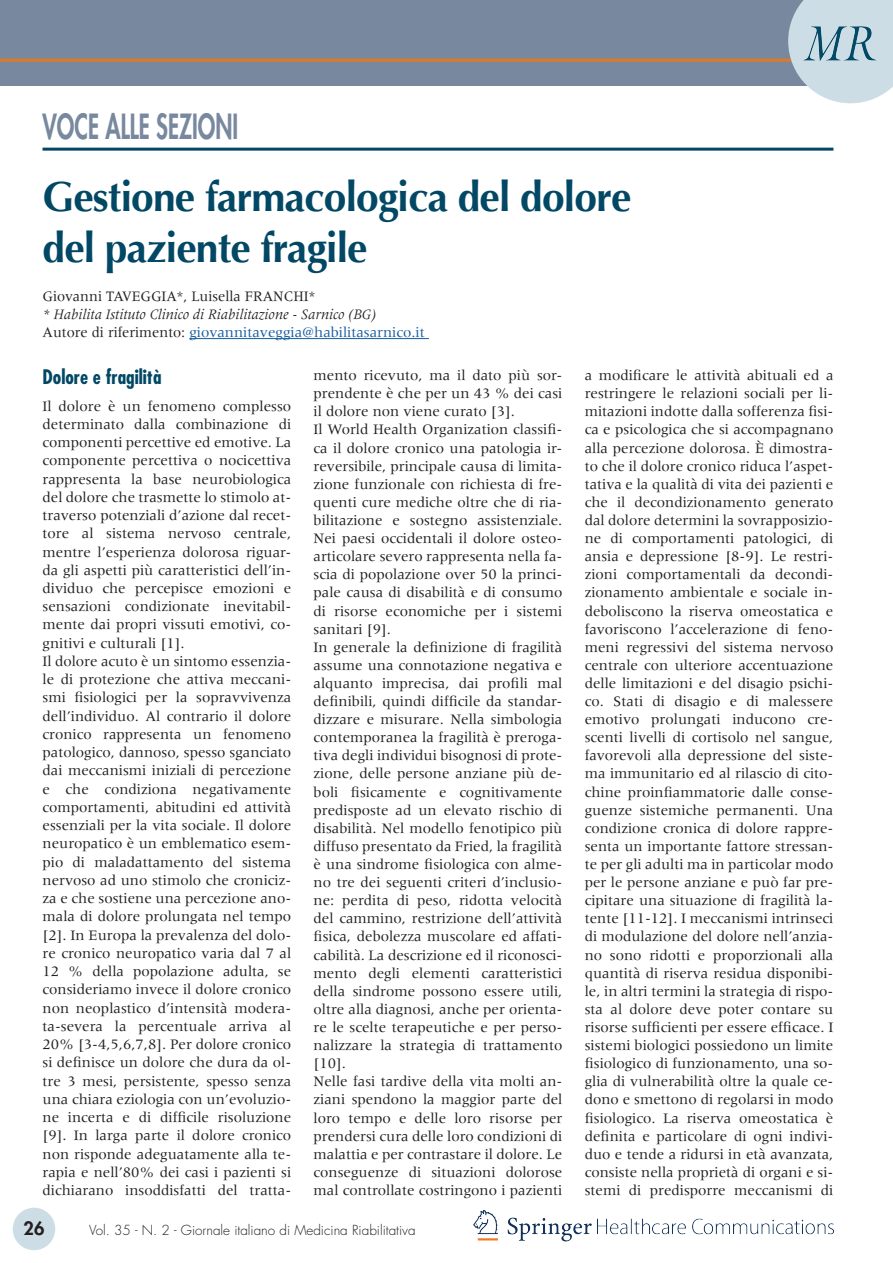
<style>
.page{position:relative;width:893px;height:1263px;background:#fff}
.page>*{position:absolute;margin:0;border:0;box-sizing:border-box;transform-origin:0 0}
.t1{font:700 42px/50.4px "Optima";letter-spacing:-.02em;color:#024865}
.t2{font:800 33.75px "Futura";color:#78889e;scale:.67 1}
.t3{font:700 condensed 19.5px "Futura";color:#024865}
.t4{font:800 18px "Futura";color:#231f20}
.t5{font:15px/18.1px "Meridien";color:#231f20}
.t6{font:italic 15px/18.1px "Meridien";color:#231f20}
.t7{font:300 13.5px "Futura";color:#231f20}
.s1{font-style:normal}
.s2{font-style:normal;color:#175d9e}
</style>
<div class="page">
<div style="left:0;top:0;width:893px;height:85px;background:#78889e"></div>
<hr style="left:0;top:59px;width:804px;height:3px;background:#e27725">
<svg style="left:788px;top:0;width:105px;height:103px"></svg>
<img style="left:473px;top:1210px;width:361px;height:32px">
<div style="left:13px;top:1208px;width:42px;height:42px;background:#cddde6;border-radius:50%"></div>
<hr style="left:43px;top:148px;width:790px;height:3px;background:#024865">
<hr style="left:189px;top:338px;width:240px;height:1px;background:#175d9e">
<h2 class="t2" style="left:43px;top:104px;width:293px">VOCE ALLE SEZIONI</h2>
<h1 class="t1" style="left:43px;top:172px;width:591px">Gestione farmacologica del dolore del paziente fragile</h1>
<p class="t5" style="left:43px;top:287px;width:274px">Giovanni TAVEGGIA*, Luisella FRANCHI*</p>
<p class="t6" style="left:43px;top:305px;width:384px">* Habilita Istituto Clinico di Riabilitazione - Sarnico (BG)<br><span class="s1">Autore di riferimento:</span> <span class="s2">giovannitaveggia@habilitasarnico.it</span></p>
<h3 class="t3" style="left:43px;top:364px;width:120px">Dolore e fragilità</h3>
<p class="t5" style="left:43px;top:396px;width:250px">Il dolore è un fenomeno complesso determinato dalla combinazione di componenti percettive ed emotive. La componente percettiva o nocicettiva rappresenta la base neurobiologica del dolore che trasmette lo stimolo at&shy;traverso potenziali d’azione dal recet&shy;tore al sistema nervoso centrale, mentre l’esperienza dolorosa riguar&shy;da gli aspetti più caratteristici dell’in&shy;dividuo che percepisce emozioni e sensazioni condizionate inevitabil&shy;mente dai propri vissuti emotivi, co&shy;gnitivi e culturali [1].<br>Il dolore acuto è un sintomo essenzia&shy;le di protezione che attiva meccani&shy;smi fisiologici per la sopravvivenza dell’individuo. Al contrario il dolore cronico rappresenta un fenomeno patologico, dannoso, spesso sganciato dai meccanismi iniziali di percezione e che condiziona negativamente comportamenti, abitudini ed attività essenziali per la vita sociale. Il dolore neuropatico è un emblematico esem&shy;pio di maladattamento del sistema nervoso ad uno stimolo che croniciz&shy;za e che sostiene una percezione ano&shy;mala di dolore prolungata nel tempo [2]. In Europa la prevalenza del dolo&shy;re cronico neuropatico varia dal 7 al 12 % della popolazione adulta, se consideriamo invece il dolore cronico non neoplastico d’intensità modera&shy;ta-severa la percentuale arriva al 20% [3-4,5,6,7,8]. Per dolore cronico si definisce un dolore che dura da ol&shy;tre 3 mesi, persistente, spesso senza una chiara eziologia con un’evoluzio&shy;ne incerta e di difficile risoluzione [9]. In larga parte il dolore cronico non risponde adeguatamente alla te&shy;rapia e nell’80% dei casi i pazienti si dichiarano insoddisfatti del tratta-</p>
<p class="t5" style="left:314px;top:366px;width:250px">mento ricevuto, ma il dato più sor&shy;prendente è che per un 43 % dei casi il dolore non viene curato [3].<br>Il World Health Organization classifi&shy;ca il dolore cronico una patologia ir&shy;reversibile, principale causa di limita&shy;zione funzionale con richiesta di fre&shy;quenti cure mediche oltre che di ria&shy;bilitazione e sostegno assistenziale.<br>Nei paesi occidentali il dolore osteo&shy;articolare severo rappresenta nella fa&shy;scia di popolazione over 50 la princi&shy;pale causa di disabilità e di consumo di risorse economiche per i sistemi sanitari [9].<br>In generale la definizione di fragilità assume una connotazione negativa e alquanto imprecisa, dai profili mal definibili, quindi difficile da standar&shy;dizzare e misurare. Nella simbologia contemporanea la fragilità è preroga&shy;tiva degli individui bisognosi di prote&shy;zione, delle persone anziane più de&shy;boli fisicamente e cognitivamente predisposte ad un elevato rischio di disabilità. Nel modello fenotipico più diffuso presentato da Fried, la fragilità è una sindrome fisiologica con alme&shy;no tre dei seguenti criteri d’inclusio&shy;ne: perdita di peso, ridotta velocità del cammino, restrizione dell’attività fisica, debolezza muscolare ed affati&shy;cabilità. La descrizione ed il riconosci&shy;mento degli elementi caratteristici della sindrome possono essere utili, oltre alla diagnosi, anche per orienta&shy;re le scelte terapeutiche e per perso&shy;nalizzare la strategia di trattamento [10].<br>Nelle fasi tardive della vita molti an&shy;ziani spendono la maggior parte del loro tempo e delle loro risorse per prendersi cura delle loro condizioni di malattia e per contrastare il dolore. Le conseguenze di situazioni dolorose mal controllate costringono i pazienti</p>
<p class="t4" style="left:24px;top:1216px;width:22px">26</p>
<p class="t7" style="left:89px;top:1221px;width:328px">Vol. 35 - N. 2 - Giornale italiano di Medicina Riabilitativa</p>
<p class="t5" style="left:585px;top:366px;width:250px;text-align:justify">a modificare le attività abituali ed a restringere le relazioni sociali per li&shy;mitazioni indotte dalla sofferenza fisi&shy;ca e psicologica che si accompagnano alla percezione dolorosa. È dimostra&shy;to che il dolore cronico riduca l’aspet&shy;tativa e la qualità di vita dei pazienti e che il decondizionamento generato dal dolore determini la sovrapposizio&shy;ne di comportamenti patologici, di ansia e depressione [8-9]. Le restri&shy;zioni comportamentali da decondi&shy;zionamento ambientale e sociale in&shy;deboliscono la riserva omeostatica e favoriscono l’accelerazione di feno&shy;meni regressivi del sistema nervoso centrale con ulteriore accentuazione delle limitazioni e del disagio psichi&shy;co. Stati di disagio e di malessere emotivo prolungati inducono cre&shy;scenti livelli di cortisolo nel sangue, favorevoli alla depressione del siste&shy;ma immunitario ed al rilascio di cito&shy;chine proinfiammatorie dalle conse&shy;guenze sistemiche permanenti. Una condizione cronica di dolore rappre&shy;senta un importante fattore stressan&shy;te per gli adulti ma in particolar modo per le persone anziane e può far pre&shy;cipitare una situazione di fragilità la&shy;tente [11-12]. I meccanismi intrinseci di modulazione del dolore nell’anzia&shy;no sono ridotti e proporzionali alla quantità di riserva residua disponibi&shy;le, in altri termini la strategia di rispo&shy;sta al dolore deve poter contare su risorse sufficienti per essere efficace. I sistemi biologici possiedono un limite fisiologico di funzionamento, una so&shy;glia di vulnerabilità oltre la quale ce&shy;dono e smettono di regolarsi in modo fisiologico. La riserva omeostatica è definita e particolare di ogni indivi&shy;duo e tende a ridursi in età avanzata, consiste nella proprietà di organi e si&shy;stemi di predisporre meccanismi di</p>
</div>
